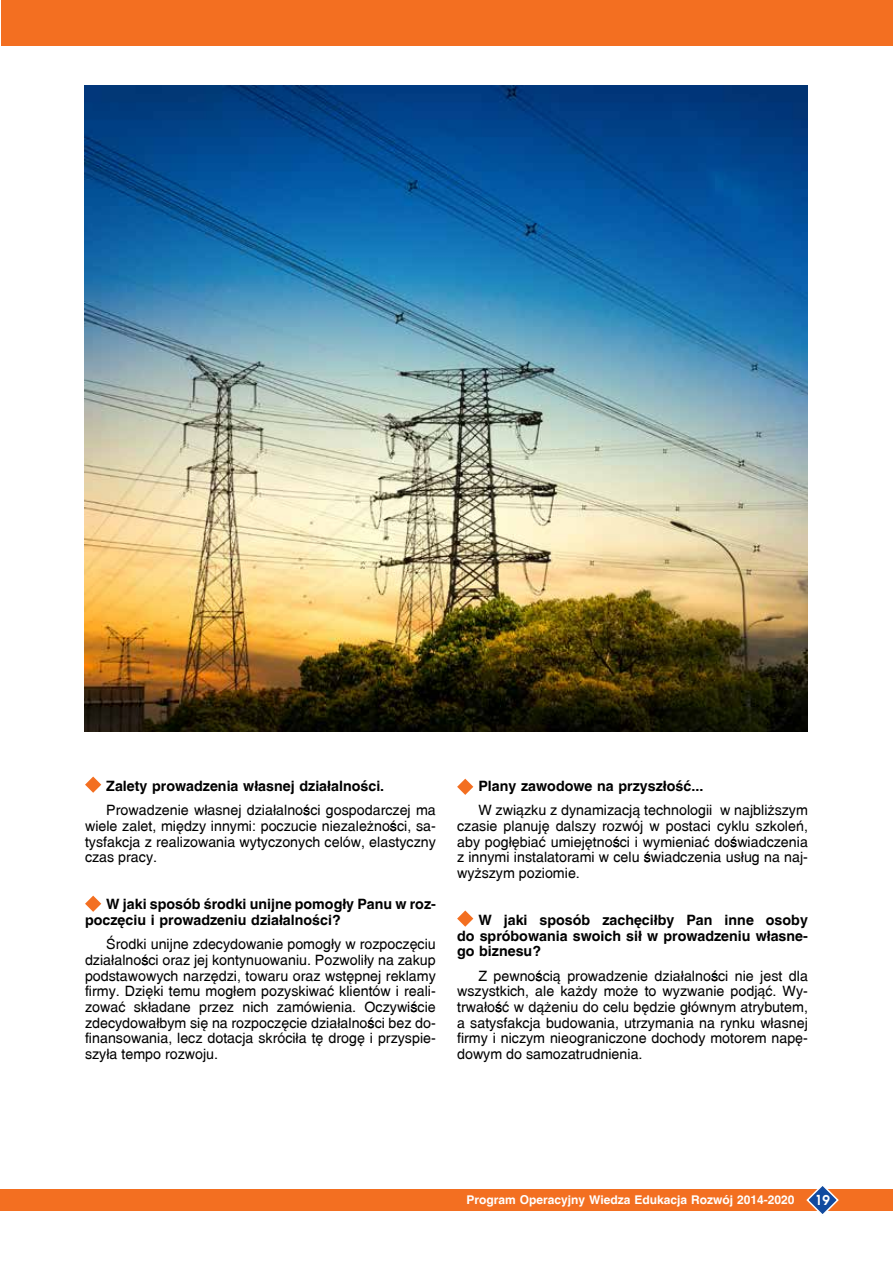
<style>
.page{position:relative;width:893px;height:1263px;background:#fff}
.page>*{position:absolute;margin:0;border:0;box-sizing:border-box;transform-origin:0 0}
.t1{font:14.25px/15.8px "Switzerland";color:#000;text-align:justify}
.t2{font:700 14.25px/15.8px "Switzerland";color:#000;text-align:justify}
.t3{font:700 13.5px "Avalon";color:#fff}
.t4{font:700 12px "Switzerland";color:#fff}
</style>
<div class="page">
<div style="left:0;top:1189px;width:893px;height:22px;background:#f36f21"></div>
<svg style="left:806px;top:1186px;width:33px;height:28px"></svg>
<div style="left:1px;top:0;width:892px;height:46px;background:#f36f21"></div>
<svg style="left:85px;top:776px;width:16px;height:17px"></svg>
<svg style="left:85px;top:896px;width:16px;height:16px"></svg>
<svg style="left:457px;top:910px;width:16px;height:17px"></svg>
<svg style="left:457px;top:779px;width:16px;height:16px"></svg>
<img style="left:85px;top:85px;width:723px;height:646px">
<p class="t2" style="left:106px;top:778px;width:279px">Zalety prowadzenia własnej działalności.</p>
<p class="t1" style="left:85px;top:802px;width:352px;text-indent:21px">Prowadzenie własnej działalności gospodarczej ma wiele zalet, między innymi: poczucie niezależności, sa&shy;tysfakcja z realizowania wytyczonych celów, elastyczny czas pracy.</p>
<p class="t2" style="left:85px;top:896px;width:352px;text-indent:21px">W jaki sposób środki unijne pomogły Panu w roz&shy;poczęciu i prowadzeniu działalności?</p>
<p class="t1" style="left:85px;top:936px;width:352px;text-indent:21px">Środki unijne zdecydowanie pomogły w rozpoczęciu działalności oraz jej kontynuowaniu. Pozwoliły na zakup podstawowych narzędzi, towaru oraz wstępnej reklamy firmy. Dzięki temu mogłem pozyskiwać klientów i reali&shy;zować składane przez nich zamówienia. Oczywiście zdecydowałbym się na rozpoczęcie działalności bez do&shy;finansowania, lecz dotacja skróciła tę drogę i przyspie&shy;szyła tempo rozwoju.</p>
<p class="t2" style="left:478px;top:778px;width:226px">Plany zawodowe na przyszłość...</p>
<p class="t1" style="left:457px;top:802px;width:352px;text-indent:21px">W związku z dynamizacją technologii w najbliższym czasie planuję dalszy rozwój w postaci cyklu szkoleń, aby pogłębiać umiejętności i wymieniać doświadczenia z innymi instalatorami w celu świadczenia usług na naj&shy;wyższym poziomie.</p>
<p class="t2" style="left:457px;top:912px;width:352px;text-indent:21px">W jaki sposób zachęciłby Pan inne osoby do spróbowania swoich sił w prowadzeniu własne&shy;go biznesu?</p>
<p class="t1" style="left:457px;top:968px;width:352px;text-indent:21px">Z pewnością prowadzenie działalności nie jest dla wszystkich, ale każdy może to wyzwanie podjąć. Wy&shy;trwałość w dążeniu do celu będzie głównym atrybutem, a satysfakcja budowania, utrzymania na rynku własnej firmy i niczym nieograniczone dochody motorem napę&shy;dowym do samozatrudnienia.</p>
<p class="t4" style="left:466px;top:1193px;width:330px">Program Operacyjny Wiedza Edukacja Rozwój 2014-2020</p>
<p class="t3" style="left:815px;top:1191px;width:17px">19</p>
</div>
